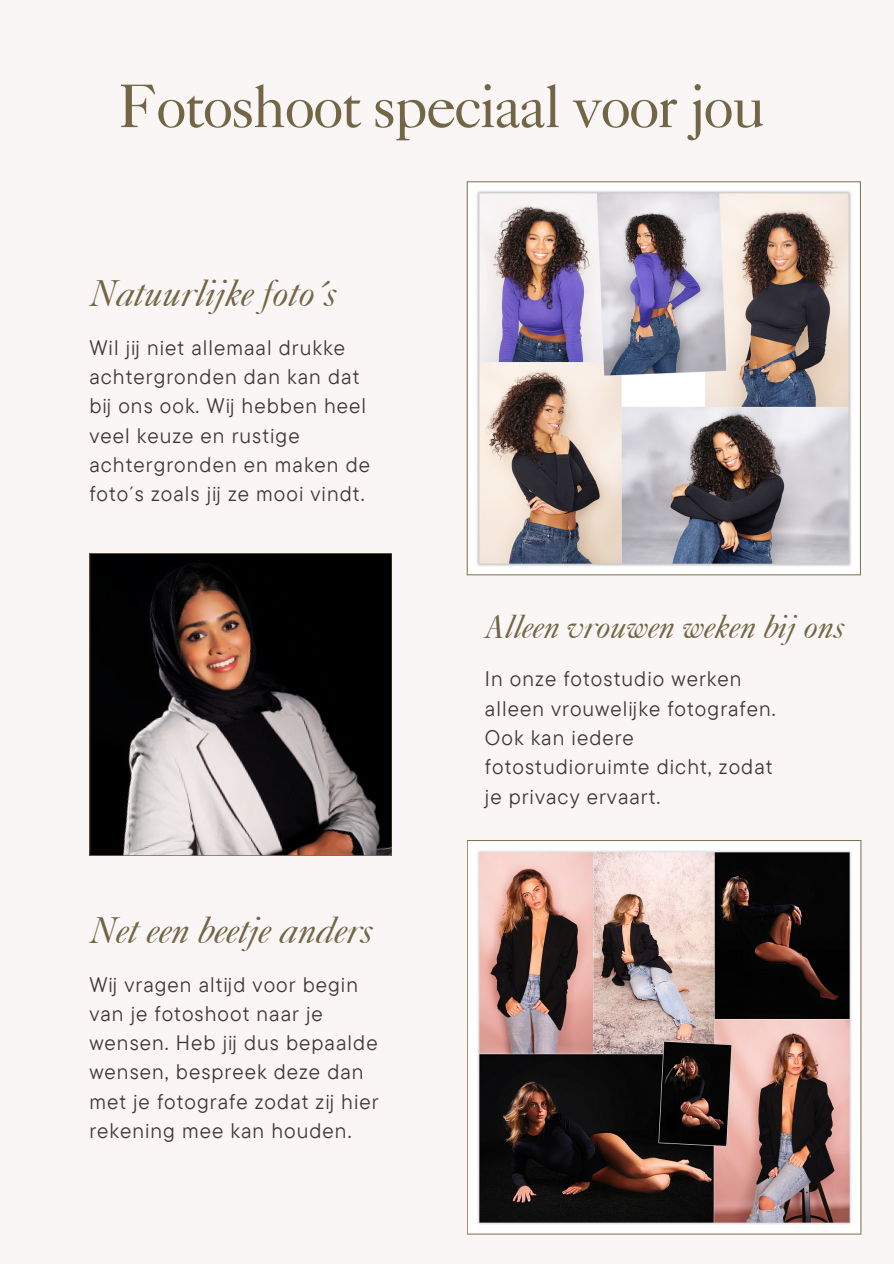
<style>
.page{position:relative;width:894px;height:1264px;background:#fff}
.page>*{position:absolute;margin:0;border:0;box-sizing:border-box;transform-origin:0 0}
.t1{font:61.5px "Caslon 540 LT Std";letter-spacing:-.04em;color:#726646}
.t2{font:italic 37.5px "Caslon 540 LT Std";letter-spacing:-.01em;color:#726646}
.t3{font:italic 33px "Caslon 540 LT Std";letter-spacing:-.01em;color:#726646}
.t4{font:21px/29.2px "TT Commons Pro";letter-spacing:.05em;color:#403737}
</style>
<div class="page">
<div style="left:0;top:0;width:893px;height:1263px;background:#faf6f5"></div>
<img style="left:466px;top:181px;width:394px;height:394px">
<svg style="left:89px;top:553px;width:303px;height:302px;fill:#040406"></svg>
<img style="left:467px;top:840px;width:394px;height:394px">
<p class="t1" style="left:117px;top:84px;width:650px">Fotoshoot speciaal voor jou</p>
<p class="t2" style="left:89px;top:279px;width:249px">Natuurlijke foto´s</p>
<h2 class="t4" style="left:89px;top:332px;width:282px">Wil jij niet allemaal drukke achtergronden dan kan dat bij ons ook. Wij hebben heel veel keuze en rustige achtergronden en maken de foto´s zoals jij ze mooi vindt.</h2>
<p class="t2" style="left:89px;top:916px;width:285px">Net een beetje anders</p>
<p class="t4" style="left:89px;top:969px;width:291px">Wij vragen altijd voor begin van je fotoshoot naar je wensen. Heb jij dus bepaalde wensen, bespreek deze dan met je fotografe zodat zij hier rekening mee kan houden.</p>
<p class="t3" style="left:485px;top:615px;width:361px">Alleen vrouwen weken bij ons</p>
<p class="t4" style="left:485px;top:664px;width:292px">In onze fotostudio werken alleen vrouwelij ke fotografen.<br>Ook kan iedere fotostudioruimte dicht, zodat je privacy ervaart.</p>
</div>
